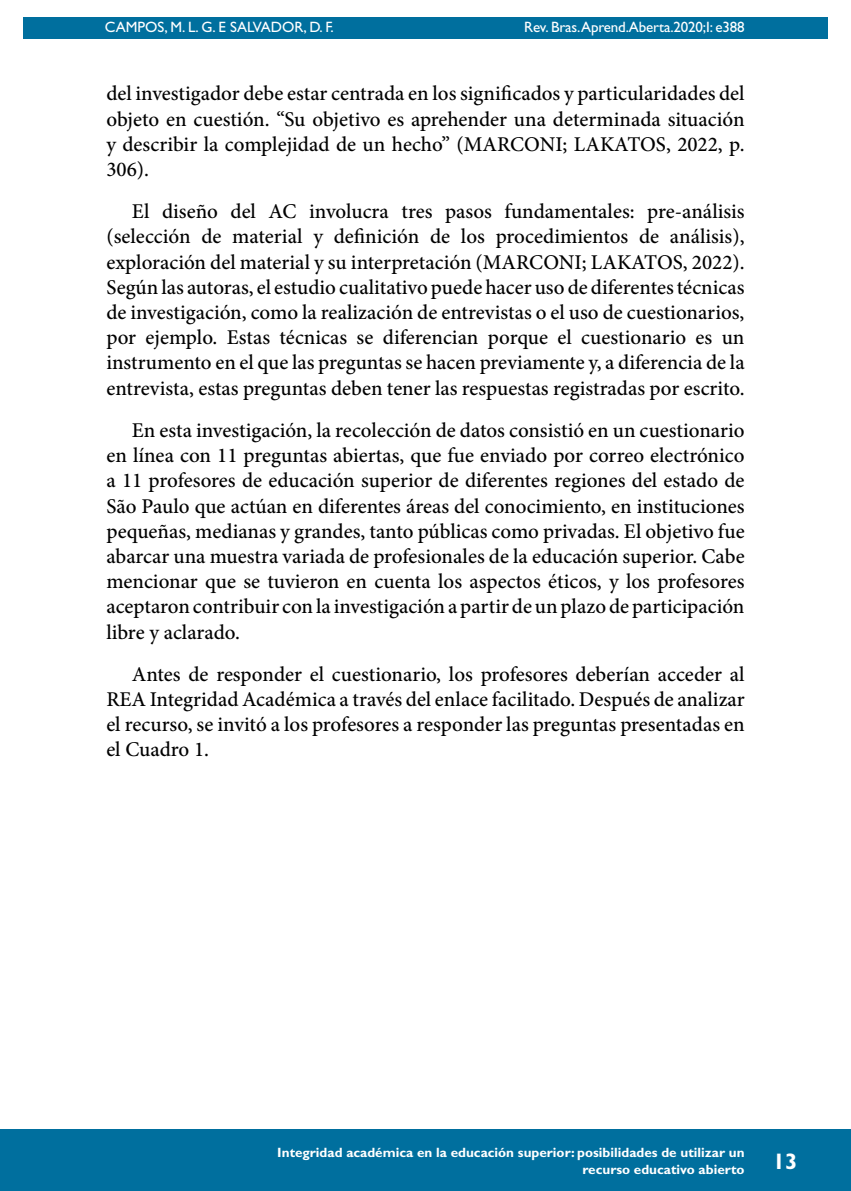
<style>
.page{position:relative;width:851px;height:1191px;background:#fff}
.page>*{position:absolute;margin:0;border:0;box-sizing:border-box;transform-origin:0 0}
.t1{font:700 22.5px "Gill Sans Std";color:#fff}
.t2{font:500 21px/25.2px "Minion Pro";color:#000;text-align:justify}
.t3{font:15px "Gill Sans Std";letter-spacing:-.01em;color:#fff}
.t4{font:700 13.5px/16.2px "Gill Sans Std";color:#fff;text-align:right}
</style>
<div class="page">
<hr style="left:104px;top:0;width:1px;height:467px;background:#006f9e">
<div style="left:23px;top:17px;width:804px;height:21px;background:#006f9e"></div>
<div style="left:0;top:1129px;width:850px;height:62px;background:#006f9e"></div>
<p class="t3" style="left:105px;top:18px;width:230px">CAMPOS, M. L. G. E SALVADOR, D. F.</p>
<p class="t3" style="left:524px;top:18px;width:222px">Rev. Bras.Aprend.Aberta.2020;I: e388</p>
<p class="t2" style="left:106px;top:81px;width:639px">del investigador debe estar centrada en los significados y particularidades del objeto en cuestión. “Su objetivo es aprehender una determinada situación y describir la complejidad de un hecho” (MARCONI; LAKATOS, 2022, p.<br>306).</p>
<p class="t2" style="left:106px;top:199px;width:639px;text-indent:26px">El diseño del AC involucra tres pasos fundamentales: pre-análisis (selección de material y definición de los procedimientos de análisis), exploración del material y su interpretación (MARCONI; LAKATOS, 2022).<br>Según las autoras, el estudio cualitativo puede hacer uso de diferentes técnicas de investigación, como la realización de entrevistas o el uso de cuestionarios, por ejemplo. Estas técnicas se diferencian porque el cuestionario es un instrumento en el que las preguntas se hacen previamente y, a diferencia de la entrevista, estas preguntas deben tener las respuestas registradas por escrito.</p>
<p class="t2" style="left:106px;top:417px;width:639px;text-indent:26px">En esta investigación, la recolección de datos consistió en un cuestionario en línea con 11 preguntas abiertas, que fue enviado por correo electrónico a 11 profesores de educación superior de diferentes regiones del estado de São Paulo que actúan en diferentes áreas del conocimiento, en instituciones pequeñas, medianas y grandes, tanto públicas como privadas. El objetivo fue abarcar una muestra variada de profesionales de la educación superior. Cabe mencionar que se tuvieron en cuenta los aspectos éticos, y los profesores aceptaron contribuir con la investigación a partir de un plazo de participación libre y aclarado.</p>
<p class="t2" style="left:106px;top:661px;width:639px;text-indent:26px">Antes de responder el cuestionario, los profesores deberían acceder al REA Integridad Académica a través del enlace facilitado. Después de analizar el recurso, se invitó a los profesores a responder las preguntas presentadas en el Cuadro 1.</p>
<p class="t4" style="left:277px;top:1144px;width:468px">Integridad académica en la educación superior: posibilidades de utilizar un recurso educativo abierto</p>
<p class="t1" style="left:772px;top:1148px;width:26px">13</p>
</div>
